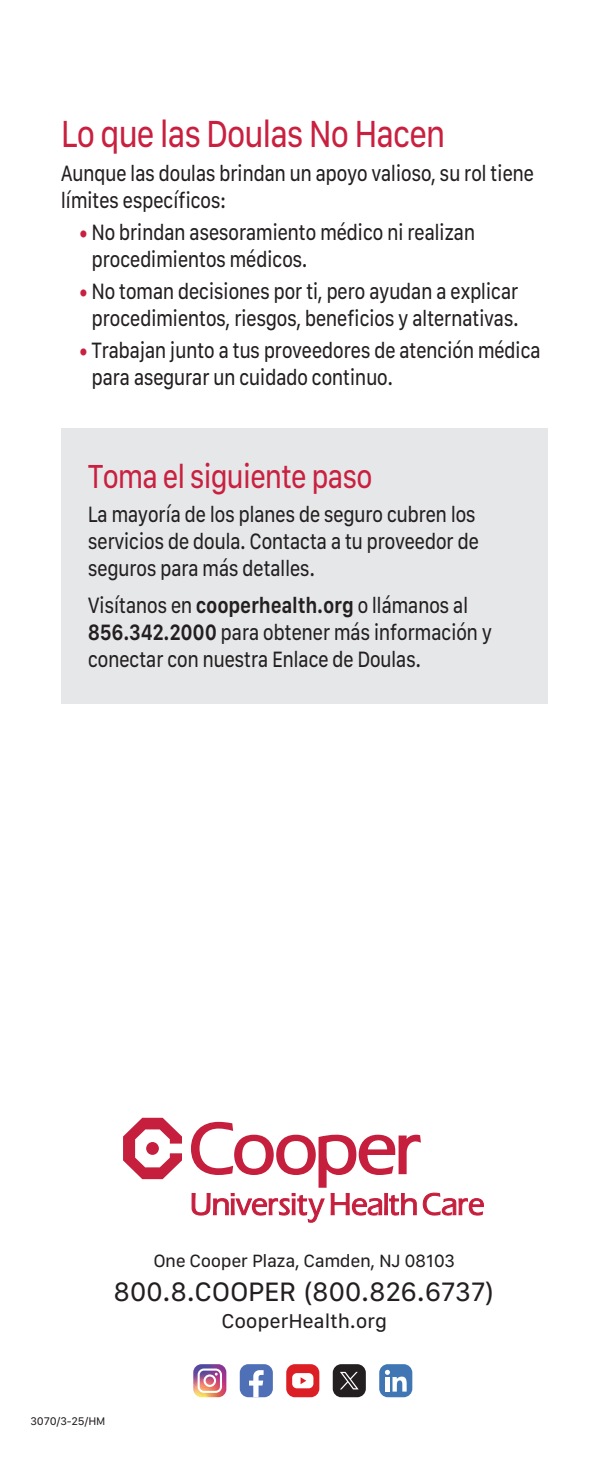
<style>
.page{position:relative;width:608px;height:1458px;background:#fff}
.page>*{position:absolute;margin:0;border:0;box-sizing:border-box;transform-origin:0 0}
.t1{font:38.25px "SF Compact Text";letter-spacing:-.045em;color:#c92040;scale:.85 1}
.t2{font:33.75px "SF Compact Text";letter-spacing:-.045em;color:#c92040;scale:.85 1}
.t3{font:27px "SF Compact Text";letter-spacing:-.015em;color:#231f20}
.t4{font:22.5px/27px "SF Compact Text";letter-spacing:-.03em;color:#231f20;scale:.85 1}
.t5{font:20.25px "SF Compact Text";letter-spacing:-.015em;color:#231f20}
.t6{font:18px "SF Compact Text";letter-spacing:-.025em;color:#231f20}
.t7{font:11.25px "SF Compact Text";letter-spacing:-.015em;color:#231f20}
.s1{color:#c92040}
.s2{font-weight:600}
</style>
<div class="page">
<svg style="left:123px;top:1118px;width:59px;height:61px"></svg>
<svg style="left:191px;top:1121px;width:293px;height:102px"></svg>
<div style="left:379px;top:1364px;width:33px;height:33px;background:#4076b3;border-radius:9px"></div>
<svg style="left:385px;top:1370px;width:21px;height:22px"></svg>
<div style="left:286px;top:1364px;width:33px;height:33px;background:#dc1f25;border-radius:9px"></div>
<div style="left:292px;top:1373px;width:21px;height:15px;background:#fff;border-radius:5px"></div>
<svg style="left:300px;top:1377px;width:6px;height:7px"></svg>
<svg style="left:193px;top:1364px;width:33px;height:33px"></svg>
<svg style="left:197px;top:1369px;width:25px;height:24px"></svg>
<div style="left:332px;top:1364px;width:34px;height:33px;background:#231f20;border-radius:9px"></div>
<div style="left:240px;top:1364px;width:33px;height:33px;background:#4f6fb6;border-radius:9px"></div>
<svg style="left:249px;top:1370px;width:14px;height:27px"></svg>
<svg style="left:340px;top:1372px;width:18px;height:17px"></svg>
<div style="left:61px;top:428px;width:486px;height:276px;background:#e6e7e9"></div>
<p class="t1" style="left:61px;top:119px;width:454px">Lo que las Doulas No Hacen</p>
<p class="t4" style="left:61px;top:161px;width:558px">Aunque las doulas brindan un apoyo valioso, su rol tiene límites específicos:</p>
<p class="t4" style="left:91px;top:220px;width:453px;text-indent:-13px"><span class="s1">•</span> No brindan asesoramiento médico ni realizan procedimientos médicos.</p>
<p class="t4" style="left:79px;top:280px;width:519px;text-align:center"><span class="s1">•</span> No toman decisiones por ti, pero ayudan a explicar procedimientos, riesgos, beneficios y alternativas.</p>
<p class="t4" style="left:91px;top:339px;width:530px;text-indent:-13px"><span class="s1">•</span> Trabajan junto a tus proveedores de atención médica para asegurar un cuidado continuo.</p>
<p class="t2" style="left:88px;top:463px;width:336px">Toma el siguiente paso</p>
<p class="t4" style="left:88px;top:502px;width:461px">La mayoría de los planes de seguro cubren los servicios de doula. Contacta a tu proveedor de seguros para más detalles.</p>
<p class="t4" style="left:88px;top:594px;width:477px">Visítanos en <span class="s2">cooperhealth.org</span> o llámanos al<br><span class="s2">856.342.2000</span> para obtener más información y conectar con nuestra Enlace de Doulas.</p>
<p class="t6" style="left:153px;top:1254px;width:303px">One Cooper Plaza, Camden, NJ 08103</p>
<p class="t3" style="left:113px;top:1282px;width:383px">800.8.COOPER (800.826.6737)</p>
<p class="t5" style="left:221px;top:1314px;width:167px">CooperHealth.org</p>
<p class="t7" style="left:30px;top:1417px;width:76px">3070/3-25/HM</p>
</div>
